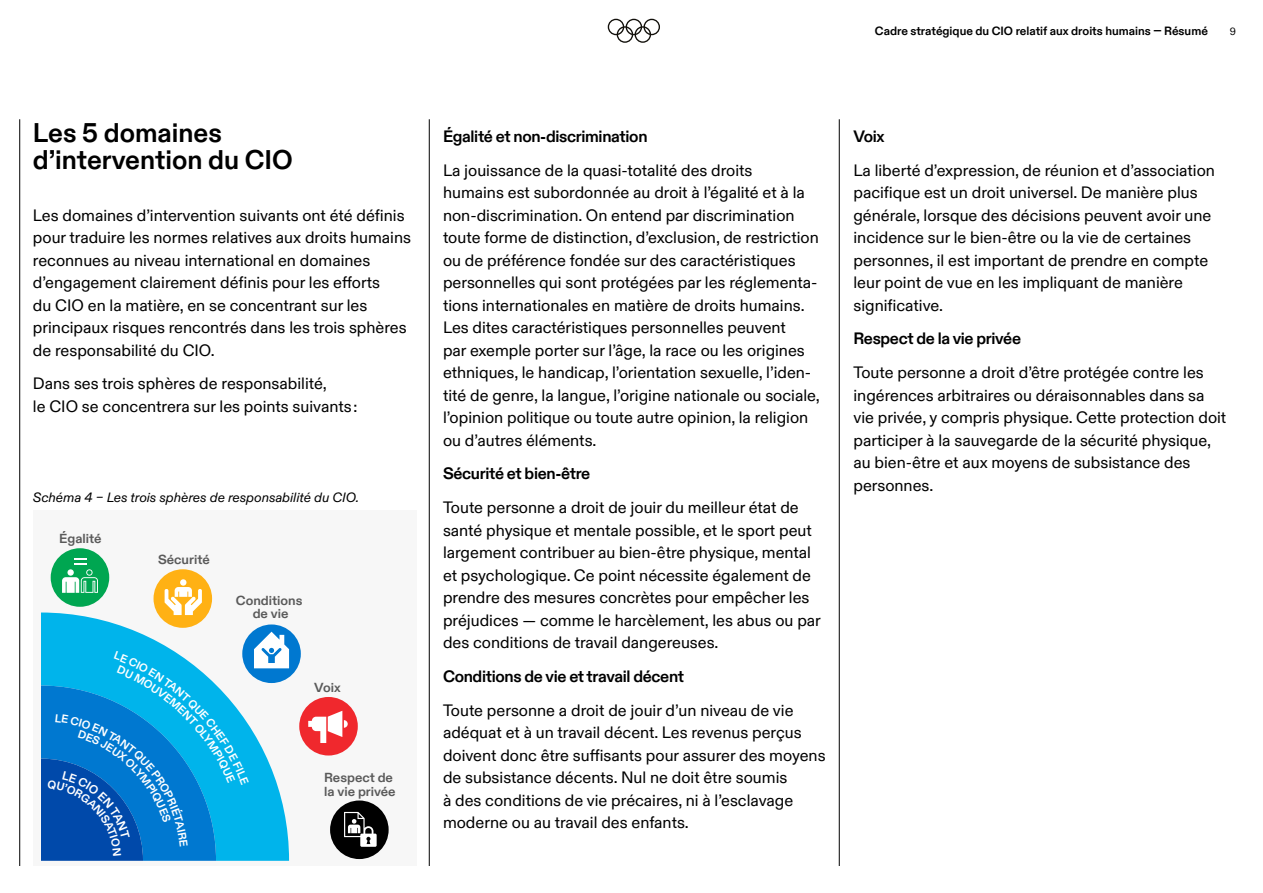
<style>
.page{position:relative;width:1263px;height:893px;background:#fff}
.page>*{position:absolute;margin:0;border:0;box-sizing:border-box;transform-origin:0 0}
.SOUS-TITRE_-_1{font:700 27px/27px "Olympic Sans";color:#000}
.TEXTE_2_-_courant{font:16.5px/22.5px "Olympic Sans";color:#000}
.TEXTE_-_Bullet_2{font:700 16.5px "Olympic Sans";letter-spacing:-.02em;color:#000}
.TEXTE_2_-_courant-2{font:italic 13.5px "Olympic Sans";color:#000}
.t1{font:700 13.2px/13.5px "Olympic Sans";color:#5a5a5a;text-align:center}
.t2{font:700 12px "Olympic Sans";color:#000}
.t3{font:10.5px "Olympic Sans";color:#000}
.s1{font-family:"Olympic Headline";font-weight:400}
</style>
<div class="page">
<svg style="left:608px;top:19px;width:52px;height:24px"></svg>
<hr style="left:429px;top:119px;width:1px;height:747px;background:#000">
<hr style="left:19px;top:119px;width:1px;height:747px;background:#000">
<hr style="left:839px;top:119px;width:1px;height:747px;background:#000">
<div style="left:33px;top:510px;width:383px;height:356px;background:#f7f7f7"></div>
<div style="left:242px;top:624px;width:59px;height:59px;background:#0078d0;border-radius:50%"></div>
<div style="left:299px;top:697px;width:59px;height:58px;background:#f0282d;border-radius:50%"></div>
<div style="left:330px;top:800px;width:59px;height:59px;background:#000;border-radius:50%"></div>
<div style="left:51px;top:548px;width:58px;height:59px;background:#00a651;border-radius:50%"></div>
<div style="left:154px;top:569px;width:58px;height:59px;background:#ffb114;border-radius:50%"></div>
<svg style="left:308px;top:711px;width:40px;height:32px"></svg>
<svg style="left:165px;top:579px;width:37px;height:33px"></svg>
<svg style="left:344px;top:812px;width:33px;height:35px"></svg>
<svg style="left:62px;top:558px;width:36px;height:35px"></svg>
<svg style="left:41px;top:612px;width:248px;height:20px"></svg>
<svg style="left:41px;top:632px;width:248px;height:228px;background:#249cdb"></svg>
<p class="t2" style="left:875px;top:22px;width:334px">Cadre stratégique du CIO relatif aux droits humains <span class="s1">—</span> Résumé</p>
<p class="t3" style="left:1230px;top:24px;width:8px">9</p>
<p class="SOUS-TITRE_-_1" style="left:33px;top:118px;width:262px">Les 5 domaines d’intervention du CIO</p>
<p class="TEXTE_2_-_courant" style="left:33px;top:202px;width:380px">Les domaines d’intervention suivants ont été définis pour traduire les normes relatives aux droits humains reconnues au niveau international en domaines d’engagement clairement définis pour les efforts<br>du CIO en la matière, en se concentrant sur les principaux risques rencontrés dans les trois sphères de responsabilité du CIO.</p>
<p class="TEXTE_2_-_courant" style="left:33px;top:371px;width:326px">Dans ses trois sphères de responsabilité,<br>le CIO se concentrera sur les points suivants :</p>
<p class="TEXTE_2_-_courant-2" style="left:33px;top:487px;width:328px">Schéma 4 – Les trois sphères de responsabilité du CIO.</p>
<p class="t1" style="left:59px;top:531px;width:44px">Égalité</p>
<p class="t1" style="left:158px;top:552px;width:53px">Sécurité</p>
<p class="t1" style="left:236px;top:593px;width:68px">Conditions de vie</p>
<p class="t1" style="left:314px;top:680px;width:28px">Voix</p>
<p class="t1" style="left:324px;top:770px;width:73px;text-align:left">Respect de la vie privée</p>
<p class="TEXTE_-_Bullet_2" style="left:443px;top:123px;width:206px">Égalité et non-discrimination</p>
<p class="TEXTE_2_-_courant" style="left:443px;top:157px;width:378px">La jouissance de la quasi-totalité des droits<br>humains est subordonnée au droit à l’égalité et à la non-discrimination. On entend par discrimination toute forme de distinction, d’exclusion, de restriction ou de préférence fondée sur des caractéristiques personnelles qui sont protégées par les réglementa&shy;tions internationales en matière de droits humains.<br>Les dites caractéristiques personnelles peuvent<br>par exemple porter sur l’âge, la race ou les origines ethniques, le handicap, l’orientation sexuelle, l’iden&shy;tité de genre, la langue, l’origine nationale ou sociale, l’opinion politique ou toute autre opinion, la religion ou d’autres éléments.</p>
<p class="TEXTE_-_Bullet_2" style="left:443px;top:461px;width:149px">Sécurité et bien-être</p>
<p class="TEXTE_2_-_courant" style="left:443px;top:495px;width:379px">Toute personne a droit de jouir du meilleur état de santé physique et mentale possible, et le sport peut largement contribuer au bien-être physique, mental et psychologique. Ce point nécessite également de prendre des mesures concrètes pour empêcher les préjudices — comme le harcèlement, les abus ou par des conditions de travail dangereuses.</p>
<p class="TEXTE_-_Bullet_2" style="left:443px;top:663px;width:243px">Conditions de vie et travail décent</p>
<p class="TEXTE_2_-_courant" style="left:443px;top:697px;width:384px">Toute personne a droit de jouir d’un niveau de vie adéquat et à un travail décent. Les revenus perçus doivent donc être suffisants pour assurer des moyens de subsistance décents. Nul ne doit être soumis<br>à des conditions de vie précaires, ni à l’esclavage moderne ou au travail des enfants.</p>
<p class="TEXTE_-_Bullet_2" style="left:853px;top:123px;width:33px">Voix</p>
<p class="TEXTE_2_-_courant" style="left:853px;top:157px;width:363px">La liberté d’expression, de réunion et d’association pacifique est un droit universel. De manière plus générale, lorsque des décisions peuvent avoir une incidence sur le bien-être ou la vie de certaines personnes, il est important de prendre en compte leur point de vue en les impliquant de manière significative.</p>
<p class="TEXTE_-_Bullet_2" style="left:853px;top:326px;width:169px">Respect de la vie privée</p>
<p class="TEXTE_2_-_courant" style="left:853px;top:360px;width:374px">Toute personne a droit d’être protégée contre les ingérences arbitraires ou déraisonnables dans sa vie privée, y compris physique. Cette protection doit participer à la sauvegarde de la sécurité physique, au bien-être et aux moyens de subsistance des personnes.</p>
</div>
